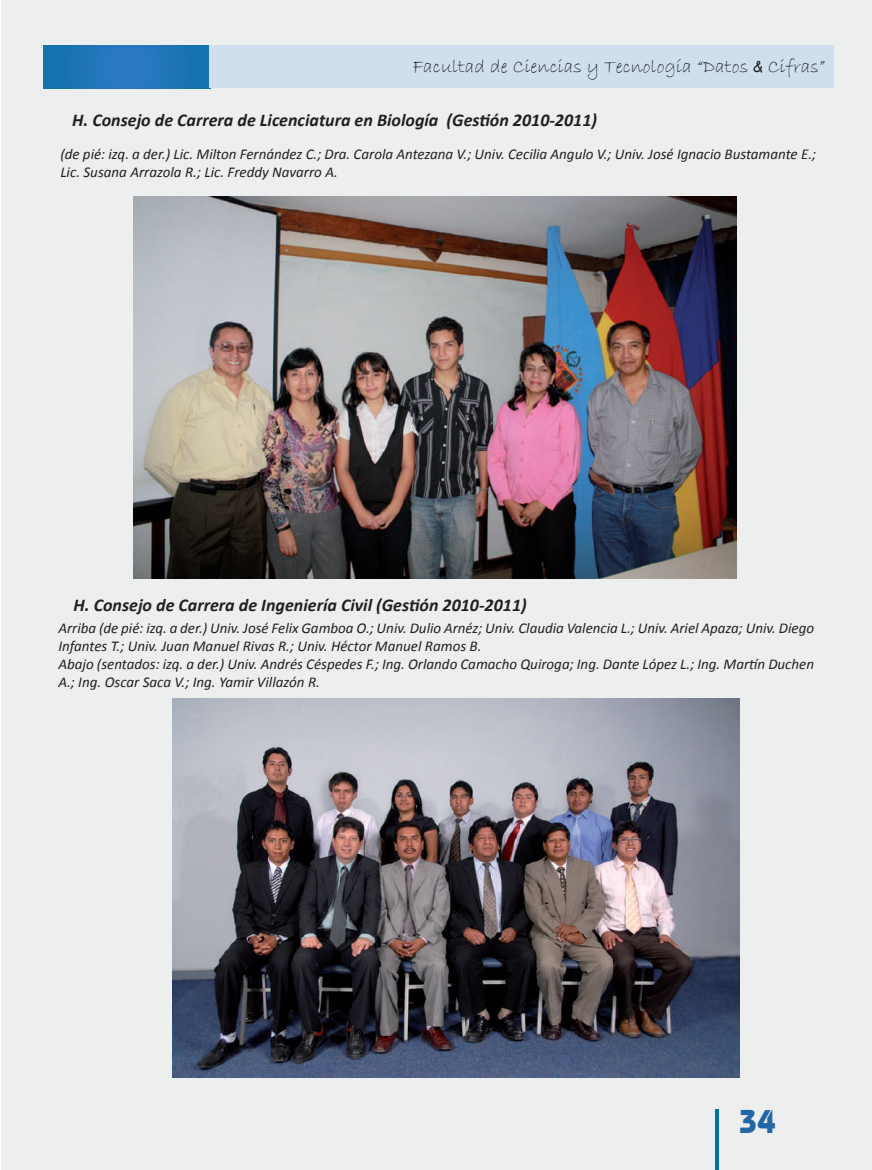
<style>
.page{position:relative;width:872px;height:1170px;background:#fff}
.page>*{position:absolute;margin:0;border:0;box-sizing:border-box;transform-origin:0 0}
.t1{font:700 33px "Bauhaus Std";color:#2366a5}
.t2{font:19.5px "Bradley Hand ITC";color:#222325}
.t3{font:italic 700 18px "Calibri";color:#231f20}
.t4{font:italic 15px/18px "Calibri";color:#231f20}
.s1{font-family:"Comic Sans MS";font-size:15px}
</style>
<div class="page">
<div style="left:1px;top:0;width:871px;height:1169px;background:#edefef"></div>
<div style="left:44px;top:45px;width:166px;height:43px;background:#1f75b8"></div>
<div style="left:210px;top:45px;width:624px;height:43px;background:#cfdfee"></div>
<hr style="left:715px;top:1109px;width:4px;height:60px;background:#0071a9">
<img style="left:133px;top:197px;width:603px;height:382px">
<img style="left:172px;top:698px;width:567px;height:379px">
<h2 class="t2" style="left:413px;top:54px;width:414px">Facultad de Ciencias y Tecnología “Datos <span class="s1">&amp;</span> Cifras”</h2>
<p class="t3" style="left:72px;top:108px;width:526px">H. Consejo de Carrera de Licenciatura en Biología (Gestión 2010-2011)</p>
<p class="t4" style="left:60px;top:144px;width:757px">(de pié: izq. a der.) Lic. Milton Fernández C.; Dra. Carola Antezana V.; Univ. Cecilia Angulo V.; Univ. José Ignacio Bustamante E.;<br>Lic. Susana Arrazola R.; Lic. Freddy Navarro A.</p>
<p class="t3" style="left:74px;top:594px;width:455px">H. Consejo de Carrera de Ingeniería Civil (Gestión 2010-2011)</p>
<p class="t4" style="left:58px;top:618px;width:757px">Arriba (de pié: izq. a der.) Univ. José Felix Gamboa O.; Univ. Dulio Arnéz; Univ. Claudia Valencia L.; Univ. Ariel Apaza; Univ. Diego Infantes T.; Univ. Juan Manuel Rivas R.; Univ. Héctor Manuel Ramos B.<br>Abajo (sentados: izq. a der.) Univ. Andrés Céspedes F.; Ing. Orlando Camacho Quiroga; Ing. Dante López L.; Ing. Martín Duchen A.; Ing. Oscar Saca V.; Ing. Yamir Villazón R.</p>
<h1 class="t1" style="left:739px;top:1101px;width:38px">34</h1>
</div>
